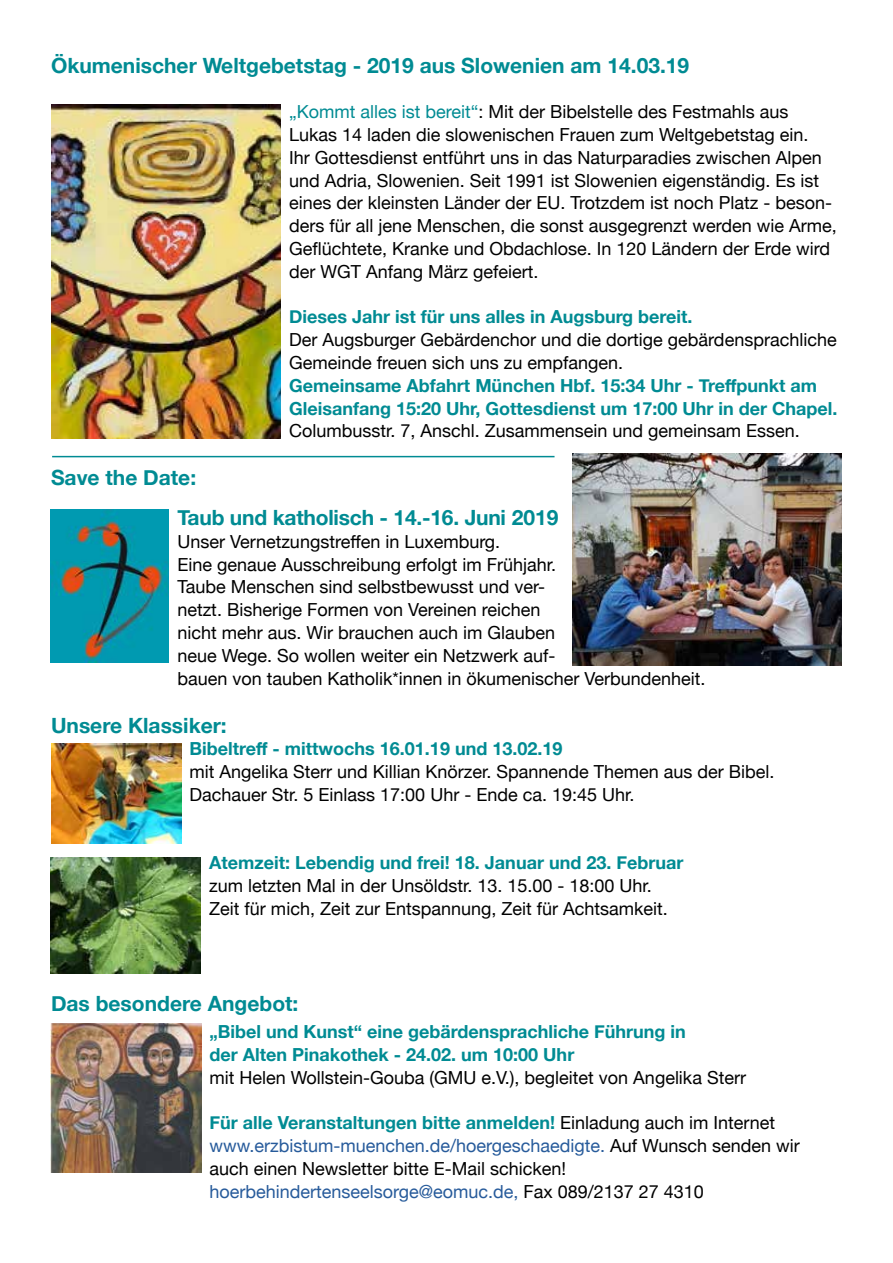
<style>
.page{position:relative;width:893px;height:1263px;background:#fff}
.page>*{position:absolute;margin:0;border:0;box-sizing:border-box;transform-origin:0 0}
.t1{font:700 21px/39.6px "Helvetica Neue";color:#008b93}
.t2{font:18px/22.8px "Helvetica Neue";color:#000}
.t3{font:700 18px/22.8px "Helvetica Neue";color:#008b93}
.s1{color:#008b93}
.s2{font-weight:700;color:#008b93}
.s3{color:#275b9b}
</style>
<div class="page">
<hr style="left:52px;top:456px;width:502px;height:1px;background:#008b93">
<img style="left:51px;top:105px;width:230px;height:333px">
<img style="left:51px;top:509px;width:118px;height:153px">
<img style="left:51px;top:744px;width:130px;height:100px">
<img style="left:51px;top:857px;width:150px;height:116px">
<img style="left:51px;top:1024px;width:150px;height:148px">
<img style="left:573px;top:454px;width:269px;height:211px">
<p class="t1" style="left:51px;top:46px;width:640px">Ökumenischer Weltgebetstag - 2019 aus Slowenien am 14.03.19</p>
<p class="t2" style="left:289px;top:101px;width:549px"><span class="s1">„Kommt alles ist bereit“</span>: Mit der Bibelstelle des Festmahls aus Lukas 14 laden die slowenischen Frauen zum Weltgebetstag ein.<br>Ihr Gottesdienst entführt uns in das Naturparadies zwischen Alpen und Adria, Slowenien. Seit 1991 ist Slowenien eigenständig. Es ist eines der kleinsten Länder der EU. Trotzdem ist noch Platz - beson&shy;ders für all jene Menschen, die sonst ausgegrenzt werden wie Arme, Geflüchtete, Kranke und Obdachlose. In 120 Ländern der Erde wird der WGT Anfang März gefeiert.</p>
<p class="t3" style="left:289px;top:306px;width:405px">Dieses Jahr ist für uns alles in Augsburg bereit.</p>
<p class="t2" style="left:289px;top:329px;width:549px">Der Augsburger Gebärdenchor und die dortige gebärdensprachliche<br>Gemeinde freuen sich uns zu empfangen.</p>
<p class="t3" style="left:289px;top:374px;width:550px">Gemeinsame Abfahrt München Hbf. 15:34 Uhr - Treffpunkt am<br>Gleisanfang 15:20 Uhr, Gottesdienst um 17:00 Uhr in der Chapel.</p>
<p class="t2" style="left:289px;top:421px;width:512px">Columbusstr. 7, Anschl. Zusammensein und gemeinsam Essen.</p>
<p class="t1" style="left:177px;top:459px;width:383px;text-indent:-126px">Save the Date:<br>Taub und katholisch - 14.-16. Juni 2019</p>
<p class="t2" style="left:177px;top:531px;width:530px">Unser Vernetzungstreffen in Luxemburg.<br>Eine genaue Ausschreibung erfolgt im Frühjahr.<br>Taube Menschen sind selbstbewusst und ver-<br>netzt. Bisherige Formen von Vereinen reichen<br>nicht mehr aus. Wir brauchen auch im Glauben<br>neue Wege. So wollen weiter ein Netzwerk auf-<br>bauen von tauben Katholik*innen in ökumenischer Verbundenheit.</p>
<p class="t1" style="left:51px;top:706px;width:177px">Unsere Klassiker:</p>
<p class="t3" style="left:190px;top:738px;width:374px">Bibeltreff - mittwochs 16.01.19 und 13.02.19</p>
<p class="t2" style="left:190px;top:761px;width:586px">mit Angelika Sterr und Killian Knörzer. Spannende Themen aus der Bibel.<br>Dachauer Str. 5 Einlass 17:00 Uhr - Ende ca. 19:45 Uhr.</p>
<p class="t3" style="left:209px;top:852px;width:476px">Atemzeit: Lebendig und frei! 18. Januar und 23. Februar</p>
<p class="t2" style="left:209px;top:875px;width:460px">zum letzten Mal in der Unsöldstr. 13. 15.00 - 18:00 Uhr.<br>Zeit für mich, Zeit zur Entspannung, Zeit für Achtsamkeit.</p>
<p class="t1" style="left:51px;top:984px;width:249px">Das besondere Angebot:</p>
<p class="t3" style="left:210px;top:1021px;width:478px">„Bibel und Kunst“ eine gebärdensprachliche Führung in der Alten Pinakothek - 24.02. um 10:00 Uhr</p>
<p class="t2" style="left:210px;top:1067px;width:538px">mit Helen Wollstein-Gouba (GMU e.V.), begleitet von Angelika Sterr</p>
<p class="t2" style="left:210px;top:1112px;width:592px"><span class="s2">Für alle Veranstaltungen bitte anmelden!</span> Einladung auch im Internet <span class="s3">www.erzbistum-muenchen.de/hoergeschaedigte.</span> Auf Wunsch senden wir auch einen Newsletter bitte E-Mail schicken! <span class="s3">hoerbehindertenseelsorge@eomuc.de,</span> Fax 089/2137 27 4310</p>
</div>
